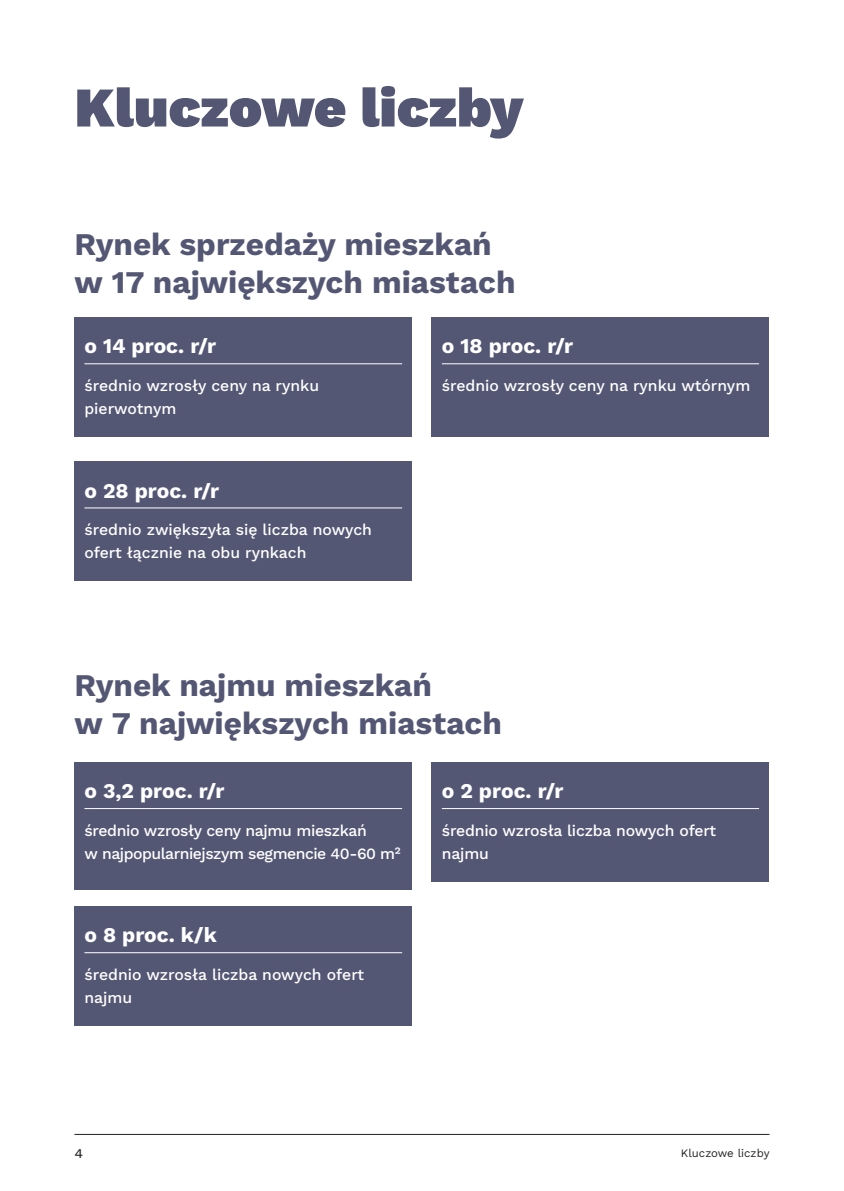
<style>
.page{position:relative;width:844px;height:1191px;background:#fff}
.page>*{position:absolute;margin:0;border:0;box-sizing:border-box;transform-origin:0 0}
.t1{font:900 56px "Work Sans";color:#545774}
.t2{font:700 31.5px/37.8px "Work Sans";color:#545774}
.t3{font:700 21px "Work Sans";color:#fff}
.t4{font:500 15.75px/22.8px "Work Sans";letter-spacing:-.005em;color:#fff}
.t5{font:500 15.75px/22.8px "Work Sans";letter-spacing:-.03em;color:#fff}
.t6{font:15.75px "Work Sans";color:#231f20}
.t7{font:11.38px "Work Sans";color:#231f20}
</style>
<div class="page">
<hr style="left:74px;top:1134px;width:695px;height:1px;background:#231f20">
<div style="left:74px;top:317px;width:338px;height:119px;background:#545774"></div>
<hr style="left:84px;top:363px;width:318px;height:1px;background:#fff">
<div style="left:74px;top:762px;width:338px;height:127px;background:#545774"></div>
<hr style="left:84px;top:808px;width:318px;height:1px;background:#fff">
<div style="left:74px;top:461px;width:338px;height:119px;background:#545774"></div>
<hr style="left:84px;top:507px;width:318px;height:1px;background:#fff">
<div style="left:74px;top:906px;width:338px;height:119px;background:#545774"></div>
<hr style="left:84px;top:952px;width:318px;height:1px;background:#fff">
<div style="left:432px;top:317px;width:336px;height:119px;background:#545774"></div>
<hr style="left:441px;top:363px;width:317px;height:1px;background:#fff">
<div style="left:432px;top:762px;width:336px;height:119px;background:#545774"></div>
<hr style="left:441px;top:808px;width:317px;height:1px;background:#fff">
<h1 class="t1" style="left:74px;top:65px;width:450px">Kluczowe liczby</h1>
<h2 class="t2" style="left:74px;top:224px;width:442px">Rynek sprzedaży mieszkań w 17 największych miastach</h2>
<h3 class="t3" style="left:84px;top:330px;width:133px">o 14 proc. r/r</h3>
<p class="t4" style="left:84px;top:374px;width:236px">średnio wzrosły ceny na rynku pierwotnym</p>
<h3 class="t3" style="left:84px;top:474px;width:136px">o 28 proc. r/r</h3>
<p class="t4" style="left:84px;top:518px;width:289px">średnio zwiększyła się liczba nowych ofert łącznie na obu rynkach</p>
<h3 class="t3" style="left:441px;top:330px;width:133px">o 18 proc. r/r</h3>
<p class="t4" style="left:441px;top:374px;width:310px">średnio wzrosły ceny na rynku wtórnym</p>
<h2 class="t2" style="left:74px;top:665px;width:429px">Rynek najmu mieszkań<br>w 7 największych miastach</h2>
<h3 class="t3" style="left:84px;top:775px;width:142px">o 3,2 proc. r/r</h3>
<p class="t5" style="left:84px;top:818px;width:317px">średnio wzrosły ceny najmu mieszkań<br>w najpopularniejszym segmencie 40-60 m²</p>
<h3 class="t3" style="left:84px;top:919px;width:134px">o 8 proc. k/k</h3>
<p class="t4" style="left:84px;top:962px;width:281px">średnio wzrosła liczba nowych ofert najmu</p>
<h3 class="t3" style="left:441px;top:775px;width:123px">o 2 proc. r/r</h3>
<p class="t4" style="left:441px;top:818px;width:276px">średnio wzrosła liczba nowych ofert najmu</p>
<p class="t6" style="left:74px;top:1140px;width:10px">4</p>
<p class="t7" style="left:680px;top:1144px;width:90px">Kluczowe liczby</p>
</div>
